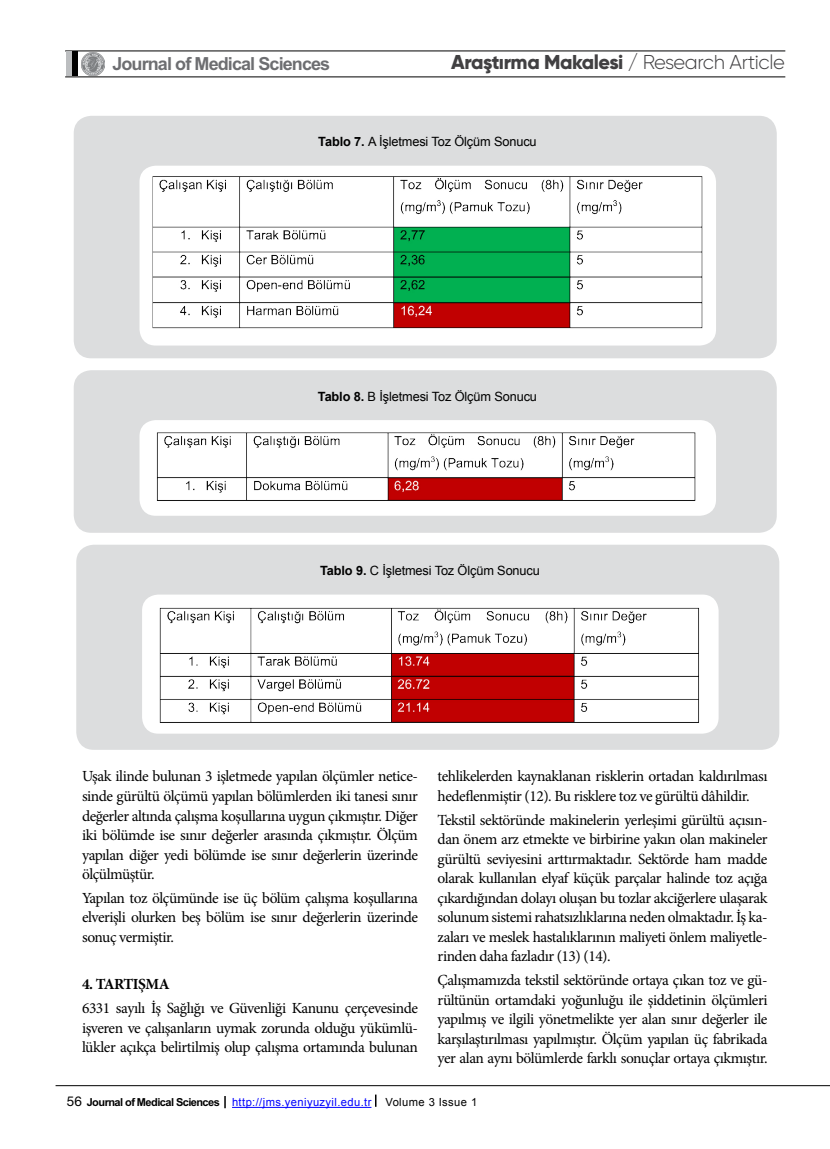
<style>
.page{position:relative;width:830px;height:1149px;background:#fff}
.page>*{position:absolute;margin:0;border:0;box-sizing:border-box;transform-origin:0 0}
.t1{font:800 20.1px "Gilroy";letter-spacing:-.02em;color:#414042}
.t2{font:700 18px "Arial";letter-spacing:-.05em;color:#6d6e71}
.t3{font:15.45px/19.5px "Minion Pro";letter-spacing:-.03em;color:#000;text-align:justify}
.t4{font:700 15.45px "Minion Pro";letter-spacing:-.03em;color:#000}
.t5{font:12.75px "Arial";letter-spacing:-.01em;color:#000}
.t6{font:11.25px "Arial";letter-spacing:.035em;color:#00f}
.s1{font-weight:300}
.s2{font-weight:700}
.s3{font-family:"Helvetica Neue LT Pro";font-size:13.5px;color:#000}
.s4{font-weight:700;font-size:10.95px;color:#000}
.s5{color:#000}
</style>
<div class="page">
<svg style="left:224px;top:1096px;width:2px;height:11px"></svg>
<svg style="left:375px;top:1094px;width:1px;height:12px"></svg>
<hr style="left:232px;top:1106px;width:139px;height:1px;background:#00f">
<hr style="left:56px;top:1084px;width:773px;height:1px;background:#000">
<hr style="left:65px;top:51px;width:720px;height:1px;background:#000">
<hr style="left:65px;top:77px;width:720px;height:1px;background:#000">
<div style="left:66px;top:52px;width:6px;height:24px;background:#bcbec0"></div>
<div style="left:72px;top:52px;width:6px;height:24px;background:#000"></div>
<img style="left:82px;top:52px;width:23px;height:23px">
<div style="left:74px;top:116px;width:702px;height:242px;background:#dcddde;border-radius:18px"></div>
<div style="left:74px;top:370px;width:702px;height:162px;background:#dcddde;border-radius:18px"></div>
<div style="left:76px;top:544px;width:703px;height:205px;background:#dcddde;border-radius:18px"></div>
<div style="left:139px;top:166px;width:576px;height:179px;background:#fff;border-radius:16px"></div>
<img style="left:152px;top:166px;width:563px;height:179px">
<img style="left:149px;top:420px;width:566px;height:95px">
<img style="left:153px;top:594px;width:565px;height:139px">
<p class="t2" style="left:112px;top:52px;width:219px">Journal of Medical Sciences</p>
<h1 class="t1" style="left:451px;top:49px;width:335px">Araştırma Makalesi <span class="s1">/ Research Article</span></h1>
<p class="t5" style="left:318px;top:133px;width:220px"><span class="s2">Tablo 7.</span> A İşletmesi Toz Ölçüm Sonucu</p>
<p class="t5" style="left:318px;top:387px;width:220px"><span class="s2">Tablo 8.</span> B İşletmesi Toz Ölçüm Sonucu</p>
<p class="t5" style="left:320px;top:562px;width:221px"><span class="s2">Tablo 9.</span> C İşletmesi Toz Ölçüm Sonucu</p>
<p class="t3" style="left:82px;top:766px;width:337px">Uşak ilinde bulunan 3 işletmede yapılan ölçümler netice&shy;sinde gürültü ölçümü yapılan bölümlerden iki tanesi sınır değerler altında çalışma koşullarına uygun çıkmıştır. Diğer iki bölümde ise sınır değerler arasında çıkmıştır. Ölçüm yapılan diğer yedi bölümde ise sınır değerlerin üzerinde ölçülmüştür.</p>
<p class="t3" style="left:82px;top:887px;width:337px">Yapılan toz ölçümünde ise üç bölüm çalışma koşullarına elverişli olurken beş bölüm ise sınır değerlerin üzerinde sonuç vermiştir.</p>
<p class="t4" style="left:82px;top:973px;width:89px">4. TARTIŞMA</p>
<p class="t3" style="left:82px;top:998px;width:337px">6331 sayılı İş Sağlığı ve Güvenliği Kanunu çerçevesinde işveren ve çalışanların uymak zorunda olduğu yükümlü&shy;lükler açıkça belirtilmiş olup çalışma ortamında bulunan</p>
<p class="t3" style="left:437px;top:766px;width:331px">tehlikelerden kaynaklanan risklerin ortadan kaldırılması hedeflenmiştir (12). Bu risklere toz ve gürültü dâhildir.</p>
<p class="t3" style="left:437px;top:809px;width:331px">Tekstil sektöründe makinelerin yerleşimi gürültü açısın&shy;dan önem arz etmekte ve birbirine yakın olan makineler gürültü seviyesini arttırmaktadır. Sektörde ham madde olarak kullanılan elyaf küçük parçalar halinde toz açığa çıkardığından dolayı oluşan bu tozlar akciğerlere ulaşarak solunum sistemi rahatsızlıklarına neden olmaktadır. İş ka&shy;zaları ve meslek hastalıklarının maliyeti önlem maliyetle&shy;rinden daha fazladır (13) (14).</p>
<p class="t3" style="left:437px;top:970px;width:331px">Çalışmamızda tekstil sektöründe ortaya çıkan toz ve gü&shy;rültünün ortamdaki yoğunluğu ile şiddetinin ölçümleri yapılmış ve ilgili yönetmelikte yer alan sınır değerler ile karşılaştırılması yapılmıştır. Ölçüm yapılan üç fabrikada yer alan aynı bölümlerde farklı sonuçlar ortaya çıkmıştır.</p>
<p class="t6" style="left:67px;top:1094px;width:411px"><span class="s3">56</span> <span class="s4">Journal of Medical Sciences</span> http://jms.yeniyuzyil.edu.tr <span class="s5">Volume 3 Issue 1</span></p>
</div>
